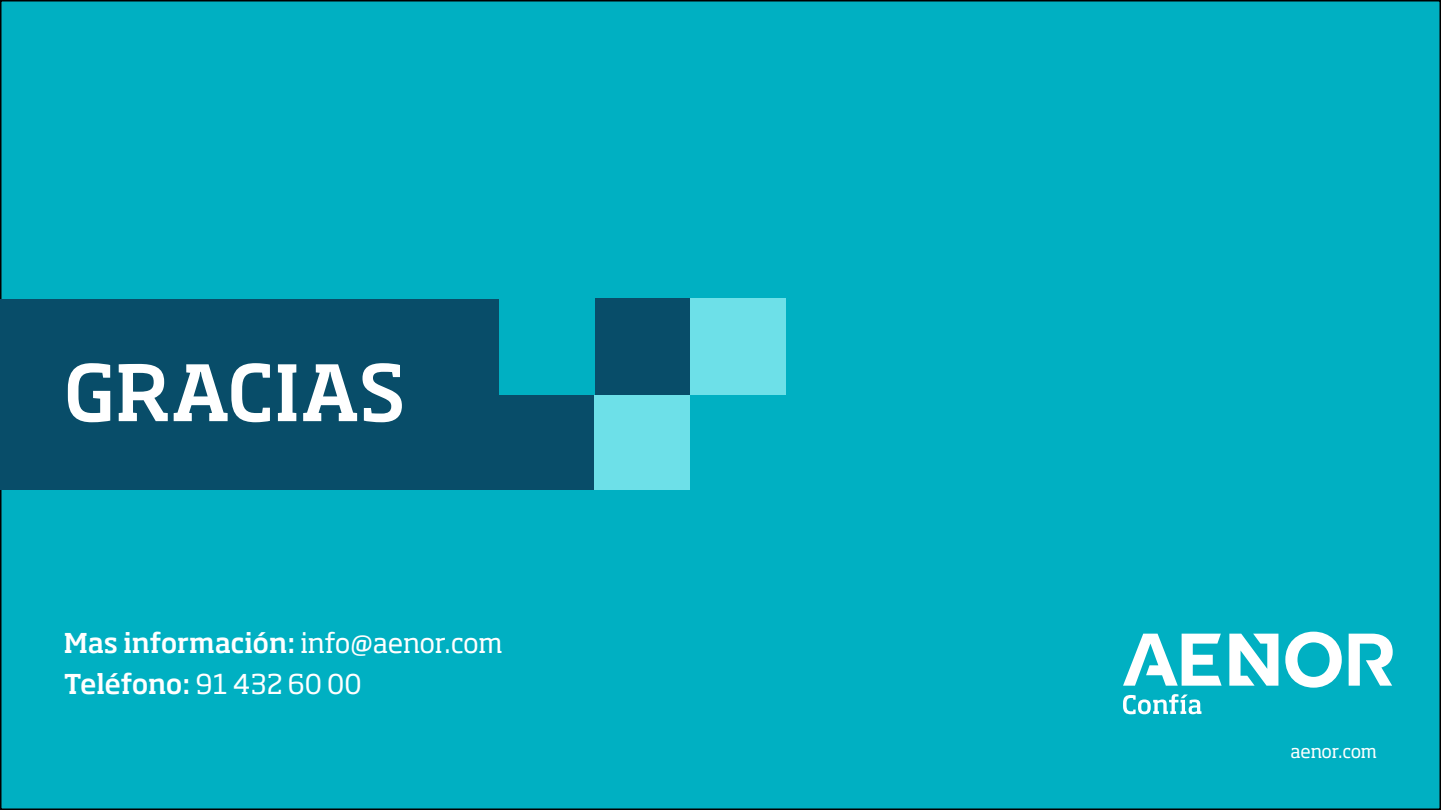
<style>
.page{position:relative;width:1441px;height:810px;background:#fff}
.page>*{position:absolute;margin:0;border:0;box-sizing:border-box;transform-origin:0 0}
.t1{font:500 76.5px "Soho Pro";color:#fff}
.t2{font:500 27px/41px "Soho Pro";letter-spacing:-.015em;color:#fff}
.t3{font:18px "Soho Pro";letter-spacing:-.025em;color:#fff}
.s1{font-weight:400}
</style>
<div class="page">
<div style="left:1px;top:1px;width:1438px;height:808px;background:#00b0c2"></div>
<div style="left:0;top:299px;width:594px;height:191px;background:#084d69"></div>
<div style="left:594px;top:299px;width:95px;height:96px;background:#084d69"></div>
<div style="left:690px;top:299px;width:95px;height:96px;background:#6de0e8"></div>
<div style="left:499px;top:289px;width:95px;height:106px;background:#00b0c2"></div>
<div style="left:594px;top:395px;width:95px;height:94px;background:#6de0e8"></div>
<svg style="left:1123px;top:694px;width:78px;height:20px"></svg>
<svg style="left:1123px;top:634px;width:98px;height:52px"></svg>
<svg style="left:1285px;top:632px;width:56px;height:56px"></svg>
<svg style="left:1348px;top:634px;width:44px;height:52px"></svg>
<svg style="left:1229px;top:634px;width:49px;height:52px"></svg>
<h1 class="t1" style="left:64px;top:339px;width:343px">GRACIAS</h1>
<p class="t2" style="left:64px;top:621px;width:440px">Mas información: <span class="s1">info@aenor.com<br></span>Teléfono: <span class="s1">91 432 60 00</span></p>
<p class="t3" style="left:1290px;top:739px;width:88px">aenor.com</p>
</div>
